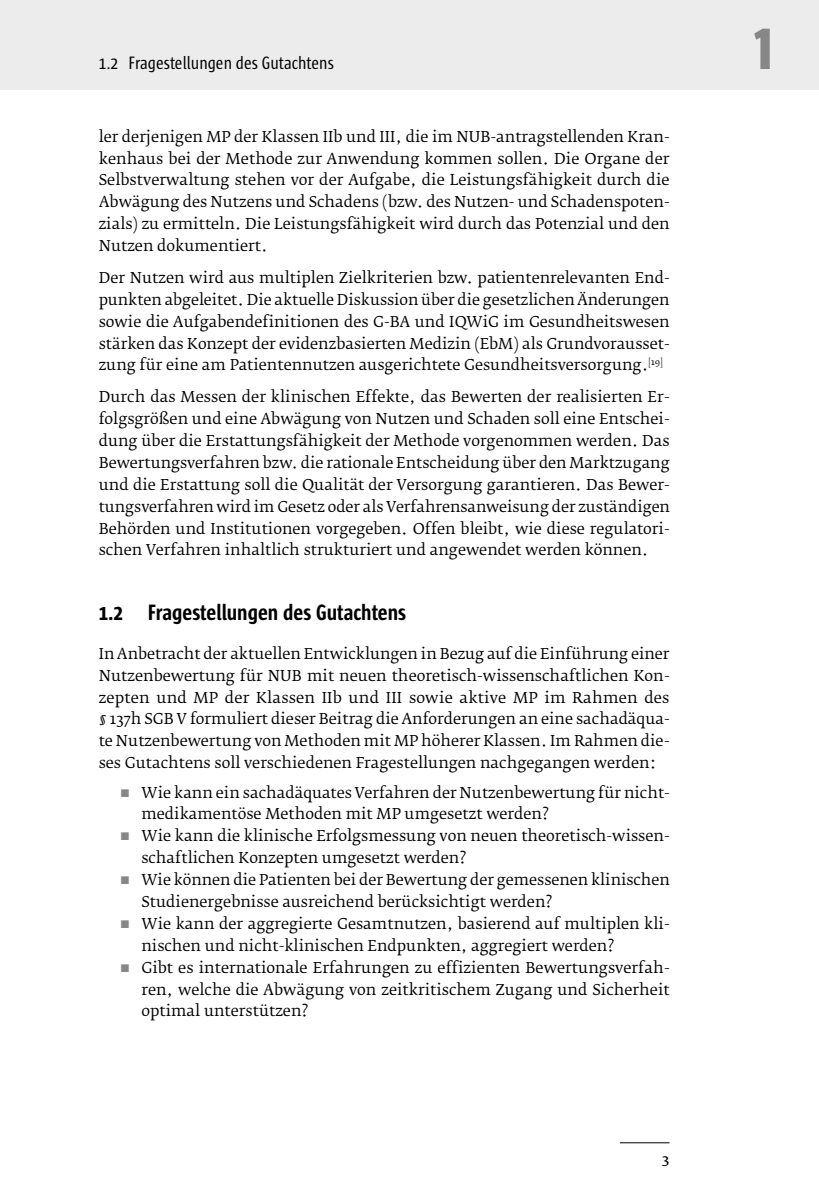
<style>
.page{position:relative;width:819px;height:1202px;background:#fff}
.page>*{position:absolute;margin:0;border:0;box-sizing:border-box;transform-origin:0 0}
.t1{font:800 59.5px "Sun Cd";color:#878787}
.t2{font:700 22.75px "Sun Cd";color:#000}
.t3{font:18.38px "Sun Cd";color:#000}
.t4{font:15.75px "Fedra Serif B Pro";color:#000}
.t5{font:14.88px/21.9px "Fedra Serif B Pro";color:#000;text-align:justify}
</style>
<div class="page">
<div style="left:0;top:0;width:819px;height:90px;background:#ececec"></div>
<hr style="left:620px;top:1142px;width:49px;height:1px;background:#000">
<p class="t3" style="left:99px;top:53px;width:237px">1.2 Fragestellungen des Gutachtens</p>
<p class="t5" style="left:99px;top:126px;width:572px">ler derjenigen MP der Klassen IIb und III, die im NUB-antragstellenden Kran&shy;kenhaus bei der Methode zur Anwendung kommen sollen. Die Organe der Selbstverwaltung stehen vor der Aufgabe, die Leistungsfähigkeit durch die Abwägung des Nutzens und Schadens (bzw. des Nutzen- und Schadenspoten&shy;zials) zu ermitteln. Die Leistungsfähigkeit wird durch das Potenzial und den Nutzen dokumentiert.</p>
<p class="t5" style="left:99px;top:267px;width:572px">Der Nutzen wird aus multiplen Zielkriterien bzw. patientenrelevanten End&shy;punkten abgeleitet. Die aktuelle Diskussion über die gesetzlichen Änderungen sowie die Aufgabendefinitionen des G-BA und IQWiG im Gesundheitswesen stärken das Konzept der evidenzbasierten Medizin (EbM) als Grundvorausset&shy;zung für eine am Patientennutzen ausgerichtete Gesundheitsversorgung.<sup>[19]</sup></p>
<p class="t5" style="left:99px;top:386px;width:573px">Durch das Messen der klinischen Effekte, das Bewerten der realisierten Er&shy;folgsgrößen und eine Abwägung von Nutzen und Schaden soll eine Entschei&shy;dung über die Erstattungsfähigkeit der Methode vorgenommen werden. Das Bewertungsverfahren bzw. die rationale Entscheidung über den Marktzugang und die Erstattung soll die Qualität der Versorgung garantieren. Das Bewer&shy;tungsverfahren wird im Gesetz oder als Verfahrensanweisung der zuständigen Behörden und Institutionen vorgegeben. Offen bleibt, wie diese regulatori&shy;schen Verfahren inhaltlich strukturiert und angewendet werden können.</p>
<h2 class="t2" style="left:99px;top:599px;width:309px">1.2 Fragestellungen des Gutachtens</h2>
<p class="t5" style="left:99px;top:643px;width:572px">In Anbetracht der aktuellen Entwicklungen in Bezug auf die Einführung einer Nutzenbewertung für NUB mit neuen theoretisch-wissenschaftlichen Kon&shy;zepten und MP der Klassen IIb und III sowie aktive MP im Rahmen des § 137h SGB V formuliert dieser Beitrag die Anforderungen an eine sachadäqua&shy;te Nutzenbewertung von Methoden mit MP höherer Klassen. Im Rahmen die&shy;ses Gutachtens soll verschiedenen Fragestellungen nachgegangen werden:</p>
<p class="t5" style="left:141px;top:781px;width:530px;text-align:left">Wie kann ein sachadäquates Verfahren der Nutzenbewertung für nicht&shy;medikamentöse Methoden mit MP umgesetzt werden?<br>Wie kann die klinische Erfolgsmessung von neuen theoretisch-wissen&shy;schaftlichen Konzepten umgesetzt werden?<br>Wie können die Patienten bei der Bewertung der gemessenen klinischen Studienergebnisse ausreichend berücksichtigt werden?<br>Wie kann der aggregierte Gesamtnutzen, basierend auf multiplen kli&shy;nischen und nicht-klinischen Endpunkten, aggregiert werden?<br>Gibt es internationale Erfahrungen zu effizienten Bewertungsverfah&shy;ren, welche die Abwägung von zeitkritischem Zugang und Sicherheit optimal unterstützen?</p>
<p class="t4" style="left:661px;top:1150px;width:9px">3</p>
<h1 class="t1" style="left:754px;top:16px;width:20px">1</h1>
</div>
